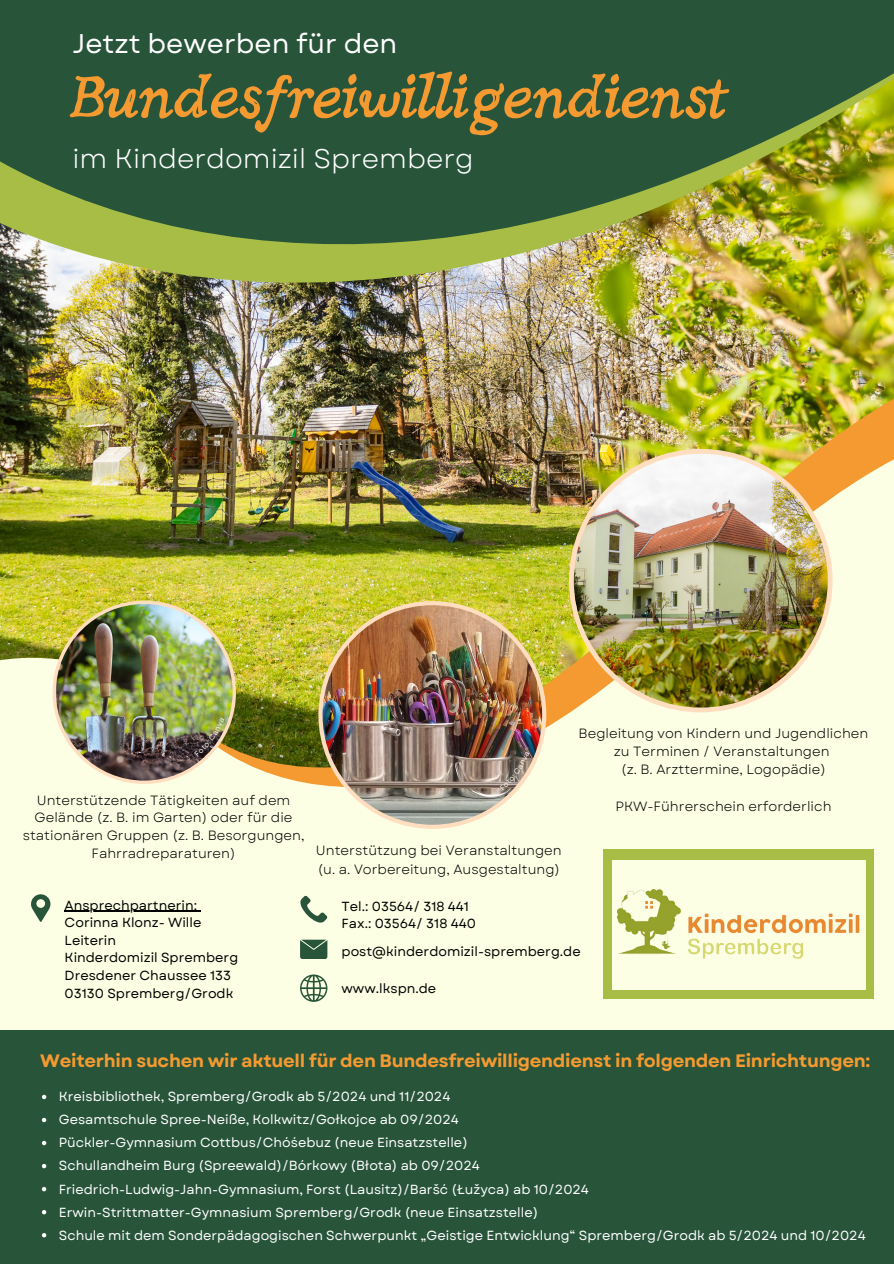
<style>
.page{position:relative;width:894px;height:1264px;background:#fff}
.page>*{position:absolute;margin:0;border:0;box-sizing:border-box;transform-origin:0 0}
.t1{font:64.2px "NF Nadira Pro Regular";letter-spacing:-.04em;color:#f49a31}
.t2{font:27px "Garet";color:#fff}
.t3{font:27px "Garet";color:#fff}
.t4{font:700 18px "Garet";letter-spacing:-.015em;color:#f49a31}
.t5{font:13.35px/18.5px "Garet";color:#000;text-align:center}
.t6{font:13.2px "Garet";color:#fff}
.t7{font:13.2px/17.5px "Garet";color:#000}
</style>
<div class="page">
<img style="left:0;top:297px;width:893px;height:76px">
<img style="left:0;top:258px;width:893px;height:39px">
<svg style="left:0;top:0;width:893px;height:258px;fill:#28543a"></svg>
<img style="left:0;top:373px;width:893px;height:63px">
<img style="left:0;top:436px;width:893px;height:594px">
<img style="left:569px;top:449px;width:263px;height:263px">
<img style="left:318px;top:601px;width:228px;height:227px">
<div style="left:0;top:1030px;width:893px;height:233px;background:#28543a"></div>
<div style="left:603px;top:849px;width:271px;height:150px;background:#a7bd46"></div>
<div style="left:612px;top:860px;width:253px;height:130px;background:#fcffe4"></div>
<img style="left:617px;top:889px;width:243px;height:70px">
<svg style="left:31px;top:894px;width:19px;height:28px"></svg>
<svg style="left:300px;top:895px;width:27px;height:27px"></svg>
<svg style="left:300px;top:939px;width:27px;height:19px"></svg>
<svg style="left:300px;top:974px;width:27px;height:27px"></svg>
<hr style="left:65px;top:910px;width:132px;height:1px;background:#000">
<svg style="left:42px;top:1094px;width:4px;height:5px"></svg>
<svg style="left:42px;top:1117px;width:4px;height:5px"></svg>
<svg style="left:42px;top:1140px;width:4px;height:5px"></svg>
<svg style="left:42px;top:1164px;width:4px;height:4px"></svg>
<svg style="left:42px;top:1187px;width:4px;height:4px"></svg>
<svg style="left:42px;top:1210px;width:4px;height:4px"></svg>
<svg style="left:42px;top:1233px;width:4px;height:4px"></svg>
<img style="left:53px;top:600px;width:183px;height:184px">
<svg style="left:499px;top:751px;width:30px;height:39px"></svg>
<h4 class="t3" style="left:72px;top:24px;width:326px">Jetzt bewerben für den</h4>
<p class="t1" style="left:68px;top:59px;width:664px">Bundesfreiwilligendienst</p>
<p class="t2" style="left:72px;top:139px;width:402px">im Kinderdomizil Spremberg</p>
<h4 class="t5" style="left:23px;top:791px;width:283px;line-height:17.9px">Unterstützende Tätigkeiten auf dem Gelände (z. B. im Garten) oder für die stationären Gruppen (z. B. Besorgungen, Fahrradreparaturen)</h4>
<p class="t5" style="left:316px;top:841px;width:247px;text-align:left">Unterstützung bei Veranstaltungen (u. a. Vorbereitung, Ausgestaltung)</p>
<p class="t5" style="left:578px;top:723px;width:291px">Begleitung von Kindern und Jugendlichen zu Terminen / Veranstaltungen<br>(z. B. Arzttermine, Logopädie)</p>
<p class="t5" style="left:615px;top:797px;width:217px">PKW-Führerschein erforderlich</p>
<p class="t7" style="left:65px;top:896px;width:175px">Ansprechpartnerin:<br>Corinna Klonz- Wille<br>Leiterin<br>Kinderdomizil Spremberg<br>Dresdener Chaussee 133<br>03130 Spremberg/Grodk</p>
<p class="t7" style="left:341px;top:897px;width:136px">Tel.: 03564/ 318 441<br>Fax.: 03564/ 318 440</p>
<h4 class="t7" style="left:341px;top:942px;width:241px">post@kinderdomizil-spremberg.de</h4>
<h4 class="t7" style="left:341px;top:979px;width:96px">www.lkspn.de</h4>
<p class="t4" style="left:40px;top:1047px;width:831px">Weiterhin suchen wir aktuell für den Bundesfreiwilligendienst in folgenden Einrichtungen:</p>
<p class="t6" style="left:59px;top:1087px;width:393px">Kreisbibliothek, Spremberg/Grodk ab 5/2024 und 11/2024</p>
<h4 class="t6" style="left:59px;top:1110px;width:401px">Gesamtschule Spree-Neiße, Kolkwitz/Gołkojce ab 09/2024</h4>
<h4 class="t6" style="left:59px;top:1133px;width:410px">Pückler-Gymnasium Cottbus/Chóśebuz (neue Einsatzstelle)</h4>
<p class="t6" style="left:59px;top:1156px;width:422px">Schullandheim Burg (Spreewald)/Bórkowy (Błota) ab 09/2024</p>
<h4 class="t6" style="left:59px;top:1179px;width:531px">Friedrich-Ludwig-Jahn-Gymnasium, Forst (Lausitz)/Baršć (Łužyca) ab 10/2024</h4>
<p class="t6" style="left:59px;top:1202px;width:481px">Erwin-Strittmatter-Gymnasium Spremberg/Grodk (neue Einsatzstelle)</p>
<h4 class="t6" style="left:59px;top:1225px;width:808px">Schule mit dem Sonderpädagogischen Schwerpunkt „Geistige Entwicklung“ Spremberg/Grodk ab 5/2024 und 10/2024</h4>
</div>
